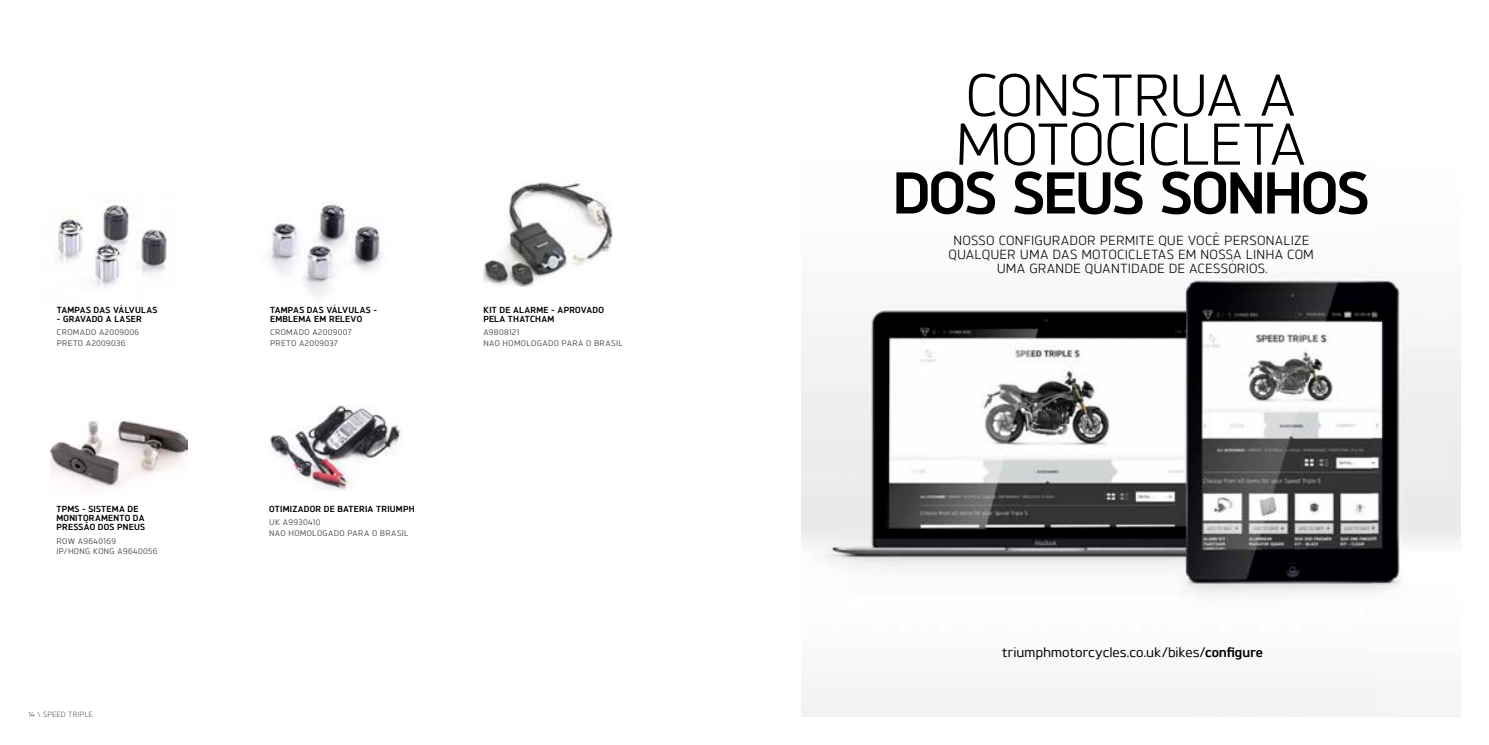
<style>
.page{position:relative;width:1489px;height:745px;background:#fff}
.page>*{position:absolute;margin:0;border:0;box-sizing:border-box;transform-origin:0 0}
.t1{font:58.75px/49px "Triumph Brokman";letter-spacing:-.03em;color:#000}
.t2{font:700 58.75px "Triumph Brokman";letter-spacing:-.03em;color:#000}
.t3{font:500 13.75px "Triumph Brokman";color:#000}
.t4{font:13.12px/13.8px "Triumph Brokman";letter-spacing:.015em;color:#000;text-align:center}
.t5{font:700 8.75px/9.4px "Triumph Brokman";letter-spacing:.025em;color:#000}
.t6{font:500 8.12px/10.6px "Triumph Brokman";letter-spacing:.04em;color:#565655}
.t7{font:7.5px "Triumph Brokman";letter-spacing:.01em;color:#565655}
.s1{font-weight:700}
</style>
<div class="page">
<img style="left:58px;top:214px;width:25px;height:50px">
<img style="left:106px;top:199px;width:61px;height:75px">
<img style="left:95px;top:205px;width:41px;height:84px">
<img style="left:268px;top:223px;width:36px;height:56px">
<img style="left:322px;top:203px;width:60px;height:68px">
<img style="left:304px;top:208px;width:44px;height:89px">
<img style="left:483px;top:180px;width:130px;height:106px">
<img style="left:801px;top:273px;width:659px;height:443px">
<img style="left:50px;top:421px;width:137px;height:67px">
<img style="left:270px;top:405px;width:131px;height:85px">
<p class="t5" style="left:57px;top:304px;width:102px">TAMPAS DAS VÁLVULAS</p>
<p class="t5" style="left:57px;top:313px;width:87px">- GRAVADO A LASER</p>
<p class="t6" style="left:57px;top:327px;width:84px">CROMADO A2009006<br>PRETO A2009036</p>
<p class="t5" style="left:56px;top:503px;width:90px">TPMS - SISTEMA DE<br>MONITORAMENTO DA<br>PRESSÃO DOS PNEUS</p>
<p class="t6" style="left:56px;top:535px;width:102px">ROW A9640169<br>JP/HONG KONG A9640056</p>
<p class="t7" style="left:28px;top:708px;width:66px">14 \ SPEED TRIPLE</p>
<p class="t5" style="left:270px;top:304px;width:108px">TAMPAS DAS VÁLVULAS -<br>EMBLEMA EM RELEVO</p>
<p class="t6" style="left:270px;top:327px;width:83px">CROMADO A2009007<br>PRETO A2009037</p>
<p class="t5" style="left:269px;top:503px;width:147px">OTIMIZADOR DE BATERIA TRIUMPH</p>
<p class="t6" style="left:269px;top:516px;width:141px">UK A9930410<br>NAO HOMOLOGADO PARA O BRASIL</p>
<p class="t5" style="left:483px;top:304px;width:122px">KIT DE ALARME - APROVADO<br>PELA THATCHAM</p>
<p class="t6" style="left:483px;top:327px;width:141px">A9808121<br>NAO HOMOLOGADO PARA O BRASIL</p>
<h1 class="t1" style="left:954px;top:69px;width:353px">CONSTRUA A<br>MOTOCICLETA</h1>
<h1 class="t2" style="left:892px;top:152px;width:478px">DOS SEUS SONHOS</h1>
<h3 class="t4" style="left:948px;top:233px;width:367px">NOSSO CONFIGURADOR PERMITE QUE VOCÊ PERSONALIZE<br>QUALQUER UMA DAS MOTOCICLETAS EM NOSSA LINHA COM<br>UMA GRANDE QUANTIDADE DE ACESSÓRIOS.</h3>
<h2 class="t3" style="left:1002px;top:642px;width:262px">triumphmotorcycles.co.uk/bikes/<span class="s1">configure</span></h2>
</div>
